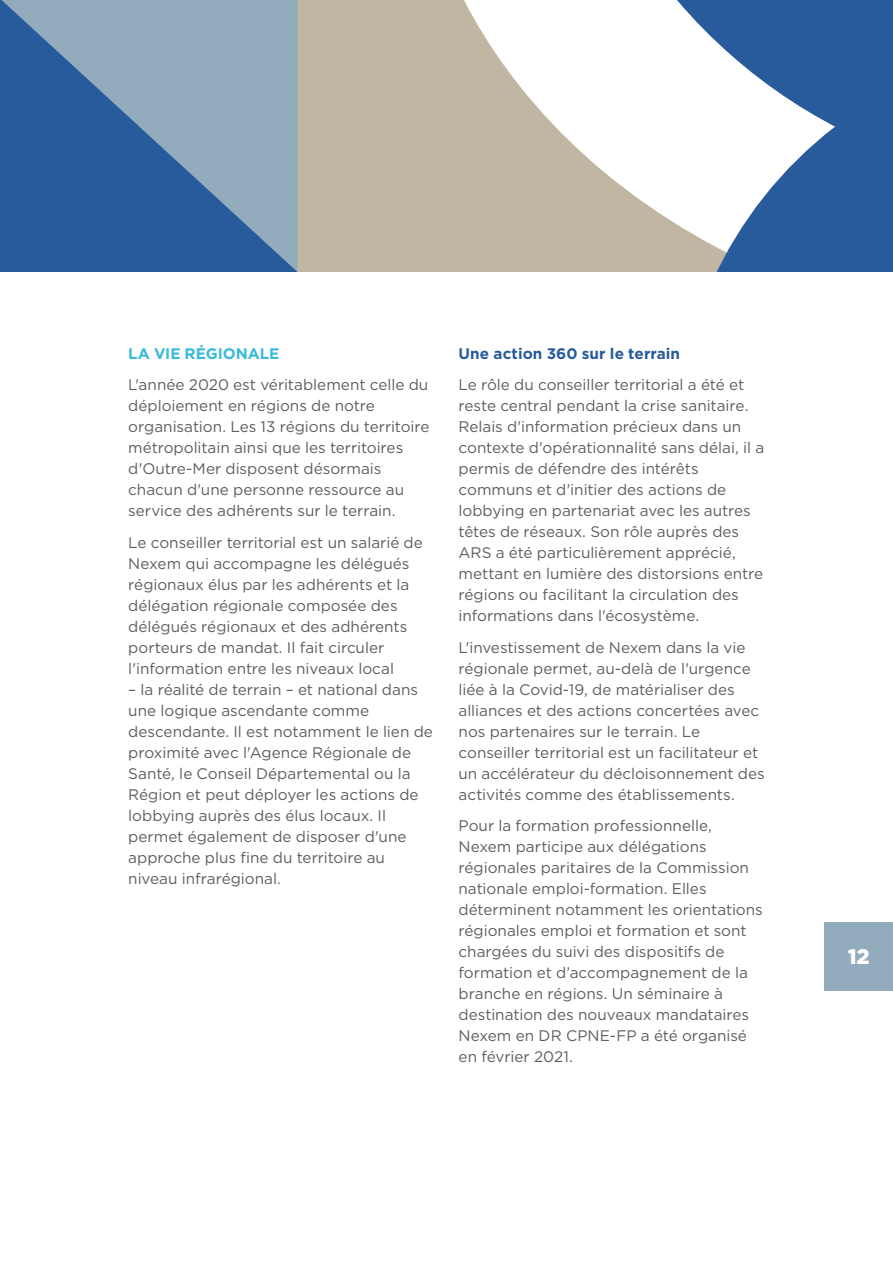
<style>
.page{position:relative;width:893px;height:1263px;background:#fff}
.page>*{position:absolute;margin:0;border:0;box-sizing:border-box;transform-origin:0 0}
.t1{font:900 21px "Gotham";color:#fff}
.t2{font:15.3px/21px "Gotham";color:#5f5e5e}
.t3{font:700 15.3px "Gotham";letter-spacing:.005em;color:#275b9b}
.t4{font:700 15.3px "Gotham";letter-spacing:-.005em;color:#3abad9}
</style>
<div class="page">
<div style="left:298px;top:0;width:433px;height:272px;background:#c1b6a2"></div>
<svg style="left:464px;top:0;width:69px;height:102px"></svg>
<svg style="left:533px;top:0;width:360px;height:272px"></svg>
<svg style="left:2px;top:0;width:296px;height:272px;background:#5c83ac"></svg>
<div style="left:824px;top:922px;width:69px;height:69px;background:#92acbe"></div>
<p class="t4" style="left:128px;top:344px;width:152px">LA VIE RÉGIONALE</p>
<p class="t2" style="left:128px;top:374px;width:303px">L'année 2020 est véritablement celle du déploiement en régions de notre organisation. Les 13 régions du territoire métropolitain ainsi que les territoires d'Outre-Mer disposent désormais chacun d'une personne ressource au service des adhérents sur le terrain.</p>
<p class="t2" style="left:128px;top:531px;width:296px">Le conseiller territorial est un salarié de Nexem qui accompagne les délégués régionaux élus par les adhérents et la délégation régionale composée des délégués régionaux et des adhérents porteurs de mandat. Il fait circuler l'information entre les niveaux local</p>
<p class="t2" style="left:128px;top:678px;width:306px">– la réalité de terrain – et national dans une logique ascendante comme descendante. Il est notamment le lien de proximité avec l'Agence Régionale de Santé, le Conseil Départemental ou la Région et peut déployer les actions de lobbying auprès des élus locaux. Il permet également de disposer d'une approche plus fine du territoire au niveau infrarégional.</p>
<p class="t3" style="left:459px;top:344px;width:223px">Une action 360 sur le terrain</p>
<p class="t2" style="left:459px;top:374px;width:307px">Le rôle du conseiller territorial a été et reste central pendant la crise sanitaire.<br>Relais d'information précieux dans un contexte d'opérationnalité sans délai, il a permis de défendre des intérêts communs et d'initier des actions de lobbying en partenariat avec les autres têtes de réseaux. Son rôle auprès des ARS a été particulièrement apprécié, mettant en lumière des distorsions entre régions ou facilitant la circulation des informations dans l'écosystème.</p>
<p class="t2" style="left:459px;top:636px;width:308px">L'investissement de Nexem dans la vie régionale permet, au-delà de l'urgence liée à la Covid-19, de matérialiser des alliances et des actions concertées avec nos partenaires sur le terrain. Le conseiller territorial est un facilitateur et un accélérateur du décloisonnement des activités comme des établissements.</p>
<p class="t2" style="left:459px;top:815px;width:306px">Pour la formation professionnelle, Nexem participe aux délégations régionales paritaires de la Commission nationale emploi-formation. Elles déterminent notamment les orientations régionales emploi et formation et sont chargées du suivi des dispositifs de formation et d’accompagnement de la branche en régions. Un séminaire à destination des nouveaux mandataires Nexem en DR CPNE-FP a été organisé en février 2021.</p>
<h1 class="t1" style="left:848px;top:945px;width:23px">12</h1>
</div>
